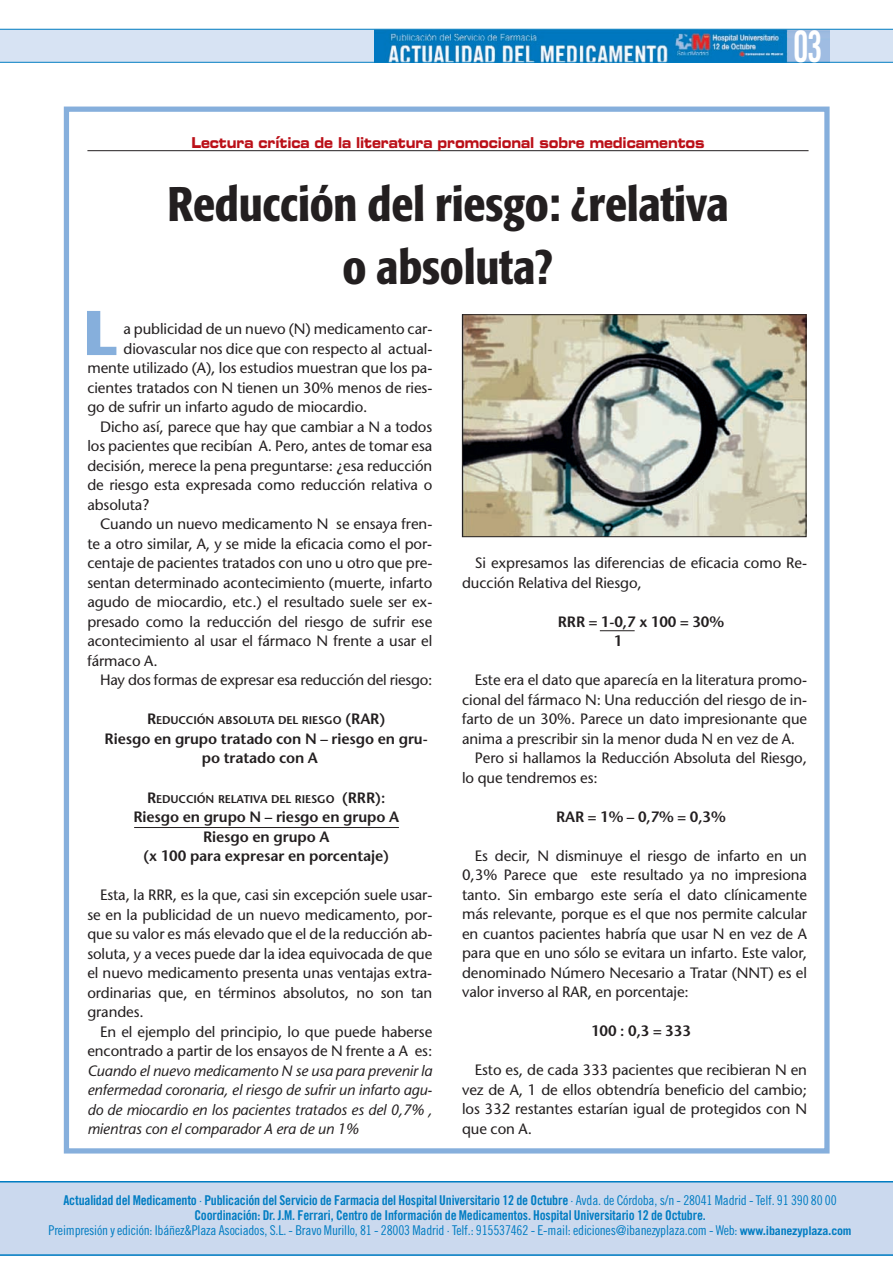
<style>
.page{position:relative;width:893px;height:1262px;background:#fff}
.page>*{position:absolute;margin:0;border:0;box-sizing:border-box;transform-origin:0 0}
.t1{font:700 63px "Stone Sans";color:#86afdc}
.t2{font:500 condensed 48px/63px "Formata";letter-spacing:-.005em;color:#231f20;text-align:center}
.t3{font:43.5px "Trade Gothic Bold Cond Twenty";color:#fff;scale:.8 1}
.t4{font:15px/19.5px "Stone Sans";letter-spacing:-.005em;color:#231f20;text-align:justify}
.t5{font:italic 15px/19.5px "Stone Sans";letter-spacing:-.005em;color:#231f20;text-align:justify}
.t6{font:600 15px/19.5px "Stone Sans";letter-spacing:-.005em;color:#231f20}
.t7{font:15px "Eurostile Bold Extended Two";letter-spacing:-.01em;color:#bb1018;scale:.8 1}
.t8{font:13.5px/15px "Trade Gothic Bold Cond Twenty";letter-spacing:-.015em;color:#007cc2;text-align:center}
.t9{font:13.5px "Trade Gothic Cond Eighteen";letter-spacing:-.015em;color:#007cc2}
.t10{font:600 11.25px "Stone Sans";letter-spacing:-.01em;color:#231f20}
.s1{font-size:15px}
.s2{font-family:"Trade Gothic Cond Eighteen"}
.s3{font-family:"Trade Gothic";font-weight:700;font-size:12px}
</style>
<div class="page">
<div style="left:0;top:29px;width:892px;height:33px;background:#d7e3f3"></div>
<div style="left:64px;top:106px;width:765px;height:1047px;border:5px solid #86afdc"></div>
<img style="left:374px;top:30px;width:455px;height:32px">
<hr style="left:0;top:62px;width:892px;height:1px;background:#007cc2">
<hr style="left:0;top:29px;width:892px;height:1px;background:#007cc2">
<hr style="left:87px;top:150px;width:721px;height:1px;background:#231f20">
<div style="left:0;top:1181px;width:892px;height:74px;background:#cbd9ee"></div>
<hr style="left:0;top:1181px;width:892px;height:1px;background:#007cc2">
<hr style="left:0;top:1254px;width:892px;height:1px;background:#007cc2">
<hr style="left:600px;top:630px;width:34px;height:1px;background:#231f20">
<hr style="left:134px;top:827px;width:265px;height:1px;background:#231f20">
<img style="left:464px;top:316px;width:340px;height:219px">
<div style="left:462px;top:314px;width:344px;height:223px;border:1px solid #231f20"></div>
<p class="t7" style="left:191px;top:137px;width:643px">Lectura crítica de la literatura promocional sobre medicamentos</p>
<h2 class="t2" style="left:167px;top:176px;width:563px">Reducción del riesgo: ¿relativa o absoluta?</h2>
<h3 class="t3" style="left:793px;top:31px;width:38px">03</h3>
<h1 class="t1" style="left:83px;top:309px;width:37px">L</h1>
<p class="t4" style="left:123px;top:321px;width:310px">a publicidad de un nuevo (N) medicamento car-</p>
<p class="t4" style="left:123px;top:340px;width:310px">diovascular nos dice que con respecto al actual-</p>
<p class="t4" style="left:87px;top:360px;width:346px">mente utilizado (A), los estudios muestran que los pa-</p>
<p class="t4" style="left:87px;top:379px;width:346px">cientes tratados con N tienen un 30% menos de ries-</p>
<p class="t4" style="left:87px;top:399px;width:282px">go de sufrir un infarto agudo de miocardio.</p>
<p class="t4" style="left:100px;top:418px;width:334px">Dicho así, parece que hay que cambiar a N a todos</p>
<p class="t4" style="left:87px;top:438px;width:346px">los pacientes que recibían A. Pero, antes de tomar esa</p>
<p class="t4" style="left:87px;top:457px;width:346px">decisión, merece la pena preguntarse: ¿esa reducción</p>
<p class="t4" style="left:87px;top:477px;width:346px">de riesgo esta expresada como reducción relativa o</p>
<p class="t4" style="left:87px;top:496px;width:63px">absoluta?</p>
<p class="t4" style="left:100px;top:516px;width:334px">Cuando un nuevo medicamento N se ensaya fren-</p>
<p class="t4" style="left:87px;top:535px;width:346px">te a otro similar, A, y se mide la eficacia como el por-</p>
<p class="t4" style="left:87px;top:555px;width:346px">centaje de pacientes tratados con uno u otro que pre-</p>
<p class="t4" style="left:87px;top:574px;width:346px">sentan determinado acontecimiento (muerte, infarto</p>
<p class="t4" style="left:87px;top:594px;width:346px">agudo de miocardio, etc.) el resultado suele ser ex-</p>
<p class="t4" style="left:87px;top:613px;width:346px">presado como la reducción del riesgo de sufrir ese</p>
<p class="t4" style="left:87px;top:633px;width:346px">acontecimiento al usar el fármaco N frente a usar el</p>
<p class="t4" style="left:87px;top:652px;width:72px">fármaco A.</p>
<p class="t4" style="left:100px;top:672px;width:334px">Hay dos formas de expresar esa reducción del riesgo:</p>
<p class="t10" style="left:147px;top:716px;width:240px"><span class="s1">R</span>EDUCCIÓN ABSOLUTA DEL RIESGO <span class="s1">(RAR)</span></p>
<p class="t6" style="left:202px;top:730px;width:227px;text-indent:-97px">Riesgo en grupo tratado con N – riesgo en gru&shy;po tratado con A</p>
<p class="t10" style="left:147px;top:794px;width:240px"><span class="s1">R</span>EDUCCIÓN RELATIVA DEL RIESGO <span class="s1">(RRR):</span></p>
<p class="t6" style="left:133px;top:808px;width:267px;text-align:center">Riesgo en grupo N – riesgo en grupo A<br>Riesgo en grupo A<br>(x 100 para expresar en porcentaje)</p>
<p class="t4" style="left:87px;top:886px;width:346px;text-indent:13px">Esta, la RRR, es la que, casi sin excepción suele usar&shy;se en la publicidad de un nuevo medicamento, por&shy;que su valor es más elevado que el de la reducción ab&shy;soluta, y a veces puede dar la idea equivocada de que el nuevo medicamento presenta unas ventajas extra&shy;ordinarias que, en términos absolutos, no son tan grandes.</p>
<p class="t4" style="left:87px;top:1023px;width:346px;text-align:right">En el ejemplo del principio, lo que puede haberse encontrado a partir de los ensayos de N frente a A es:</p>
<p class="t5" style="left:87px;top:1062px;width:346px">Cuando el nuevo medicamento N se usa para prevenir la enfermedad coronaria, el riesgo de sufrir un infarto agu&shy;do de miocardio en los pacientes tratados es del 0,7% , mientras con el comparador A era de un 1%</p>
<p class="t4" style="left:462px;top:555px;width:346px;text-indent:13px">Si expresamos las diferencias de eficacia como Re&shy;ducción Relativa del Riesgo,</p>
<p class="t6" style="left:614px;top:613px;width:112px;text-indent:-56px">RRR = 1-0,7 x 100 = 30%<br>1</p>
<p class="t4" style="left:475px;top:672px;width:334px">Este era el dato que aparecía en la literatura promo-</p>
<p class="t4" style="left:462px;top:691px;width:346px">cional del fármaco N: Una reducción del riesgo de in-</p>
<p class="t4" style="left:462px;top:711px;width:346px">farto de un 30%. Parece un dato impresionante que</p>
<p class="t4" style="left:462px;top:730px;width:335px">anima a prescribir sin la menor duda N en vez de A.</p>
<p class="t4" style="left:475px;top:750px;width:334px">Pero si hallamos la Reducción Absoluta del Riesgo,</p>
<p class="t4" style="left:462px;top:769px;width:137px">lo que tendremos es:</p>
<p class="t6" style="left:556px;top:808px;width:171px">RAR = 1% – 0,7% = 0,3%</p>
<p class="t4" style="left:462px;top:847px;width:346px;text-indent:13px">Es decir, N disminuye el riesgo de infarto en un 0,3% Parece que este resultado ya no impresiona tanto. Sin embargo este sería el dato clínicamente más relevante, porque es el que nos permite calcular en cuantos pacientes habría que usar N en vez de A para que en uno sólo se evitara un infarto. Este valor, denominado Número Necesario a Tratar (NNT) es el valor inverso al RAR, en porcentaje:</p>
<p class="t6" style="left:591px;top:1023px;width:101px">100 : 0,3 = 333</p>
<p class="t4" style="left:462px;top:1062px;width:346px;text-indent:13px">Esto es, de cada 333 pacientes que recibieran N en vez de A, 1 de ellos obtendría beneficio del cambio; los 332 restantes estarían igual de protegidos con N que con A.</p>
<p class="t8" style="left:63px;top:1193px;width:774px">Actualidad del Medicamento <span class="s2">·</span> Publicación del Servicio de Farmacia del Hospital Universitario 12 de Octubre <span class="s2">· Avda. de Córdoba, s/n - 28041 Madrid - Telf. 91 390 80 00<br></span>Coordinación: Dr. J.M. Ferrari, Centro de Información de Medicamentos. Hospital Universitario 12 de Octubre.</p>
<p class="t9" style="left:49px;top:1225px;width:804px">Preimpresión y edición: Ibáñez&amp;Plaza Asociados, S.L. - Bravo Murillo, 81 - 28003 Madrid · Telf.: 915537462 - E-mail: ediciones@ibanezyplaza.com - Web: <span class="s3">www.ibanezyplaza.com</span></p>
</div>
